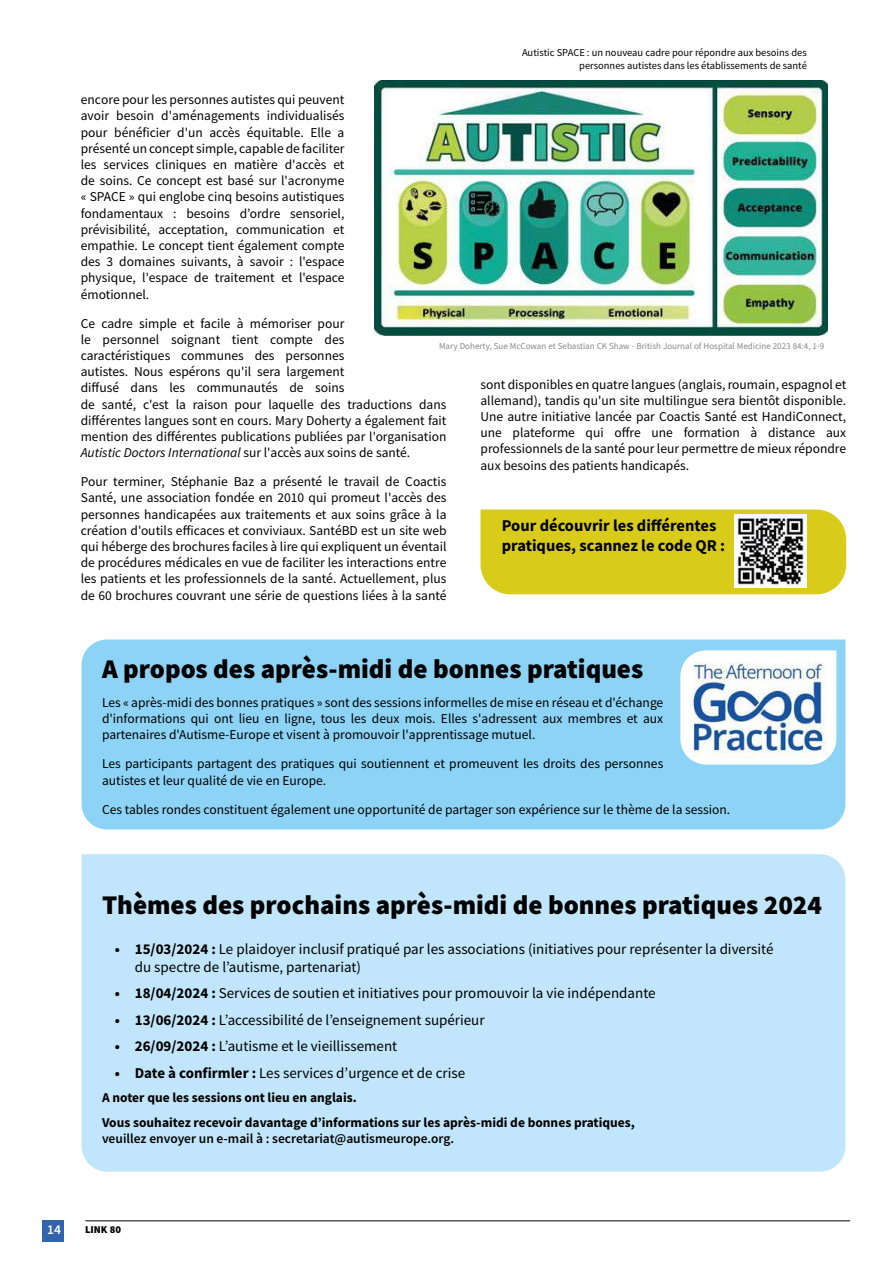
<style>
.page{position:relative;width:893px;height:1263px;background:#fff}
.page>*{position:absolute;margin:0;border:0;box-sizing:border-box;transform-origin:0 0}
.t1{font:900 27px "Source Sans Pro";color:#000}
.t2{font:700 16.5px/19.8px "Source Sans Pro";color:#000}
.t3{font:15px/18px "Source Sans Pro";color:#000}
.t4{font:13.5px/16.2px "Source Sans Pro";color:#000;text-align:justify}
.t5{font:700 13.5px/24.8px "Source Sans Pro";color:#000}
.t6{font:600 13.5px "Source Sans Pro";color:#000}
.t7{font:600 13.5px "Source Sans Pro";color:#fff}
.t8{font:10.5px/12.6px "Source Sans Pro";color:#000;text-align:right}
.t9{font:900 10.5px "Source Sans Pro";color:#000}
.t10{font:9px "Source Sans Pro";color:#878787}
.s1{font-style:italic}
.s2{font-weight:700}
</style>
<div class="page">
<div style="left:42px;top:1220px;width:22px;height:22px;background:#3363ac"></div>
<hr style="left:85px;top:1220px;width:765px;height:1px;background:#000">
<div style="left:480px;top:509px;width:366px;height:85px;background:#d9cb1a"></div>
<div style="left:82px;top:639px;width:763px;height:190px;background:#8dd3f6"></div>
<div style="left:82px;top:854px;width:763px;height:317px;background:#c1e6fb"></div>
<img style="left:374px;top:81px;width:454px;height:254px">
<img style="left:735px;top:515px;width:72px;height:72px">
<img style="left:682px;top:651px;width:154px;height:113px">
<p class="t8" style="left:522px;top:46px;width:286px">Autistic SPACE : un nouveau cadre pour répondre aux besoins des personnes autistes dans les établissements de santé</p>
<p class="t4" style="left:81px;top:92px;width:265px">encore pour les personnes autistes qui peuvent avoir besoin d'aménagements individualisés pour bénéficier d'un accès équitable. Elle a présenté un concept simple, capable de faciliter les services cliniques en matière d'accès et de soins. Ce concept est basé sur l'acronyme « SPACE » qui englobe cinq besoins autistiques fondamentaux : besoins d’ordre sensoriel, prévisibilité, acceptation, communication et empathie. Le concept tient également compte des 3 domaines suivants, à savoir : l'espace physique, l'espace de traitement et l'espace émotionnel.</p>
<p class="t4" style="left:81px;top:315px;width:367px;text-align:left">Ce cadre simple et facile à mémoriser pour<br>le personnel soignant tient compte des<br>caractéristiques communes des personnes<br>autistes. Nous espérons qu'il sera largement<br>diffusé dans les communautés de soins<br>de santé, c'est la raison pour laquelle des traductions dans différentes langues sont en cours. Mary Doherty a également fait mention des différentes publications publiées par l'organisation <span class="s1">Autistic Doctors International</span> sur l'accès aux soins de santé.</p>
<p class="t4" style="left:81px;top:473px;width:367px">Pour terminer, Stéphanie Baz a présenté le travail de Coactis Santé, une association fondée en 2010 qui promeut l'accès des personnes handicapées aux traitements et aux soins grâce à la création d'outils efficaces et conviviaux. SantéBD est un site web qui héberge des brochures faciles à lire qui expliquent un éventail de procédures médicales en vue de faciliter les interactions entre les patients et les professionnels de la santé. Actuellement, plus de 60 brochures couvrant une série de questions liées à la santé</p>
<p class="t10" style="left:439px;top:340px;width:387px">Mary Doherty, Sue McCowan et Sebastian CK Shaw - British Journal of Hospital Medicine 2023 84:4, 1-9</p>
<p class="t4" style="left:480px;top:376px;width:367px">sont disponibles en quatre langues (anglais, roumain, espagnol et allemand), tandis qu'un site multilingue sera bientôt disponible.<br>Une autre initiative lancée par Coactis Santé est HandiConnect, une plateforme qui offre une formation à distance aux professionnels de la santé pour leur permettre de mieux répondre aux besoins des patients handicapés.</p>
<p class="t2" style="left:502px;top:516px;width:225px">Pour découvrir les différentes pratiques, scannez le code QR :</p>
<h1 class="t1" style="left:102px;top:650px;width:543px">A propos des après-midi de bonnes pratiques</h1>
<p class="t4" style="left:102px;top:694px;width:563px">Les « après-midi des bonnes pratiques » sont des sessions informelles de mise en réseau et d'échange d'informations qui ont lieu en ligne, tous les deux mois. Elles s'adressent aux membres et aux partenaires d'Autisme-Europe et visent à promouvoir l'apprentissage mutuel.</p>
<p class="t4" style="left:102px;top:756px;width:563px">Les participants partagent des pratiques qui soutiennent et promeuvent les droits des personnes autistes et leur qualité de vie en Europe.</p>
<p class="t4" style="left:102px;top:801px;width:630px">Ces tables rondes constituent également une opportunité de partager son expérience sur le thème de la session.</p>
<h1 class="t1" style="left:102px;top:887px;width:722px">Thèmes des prochains après-midi de bonnes pratiques 2024</h1>
<p class="t3" style="left:135px;top:939px;width:640px;text-indent:-20px"><span class="s2">• 15/03/2024 :</span> Le plaidoyer inclusif pratiqué par les associations (initiatives pour représenter la diversité du spectre de l’autisme, partenariat)</p>
<p class="t3" style="left:115px;top:984px;width:542px"><span class="s2">• 18/04/2024 :</span> Services de soutien et initiatives pour promouvoir la vie indépendante</p>
<p class="t3" style="left:115px;top:1010px;width:371px"><span class="s2">• 13/06/2024 :</span> L’accessibilité de l’enseignement supérieur</p>
<p class="t3" style="left:115px;top:1037px;width:284px"><span class="s2">• 26/09/2024 :</span> L’autisme et le vieillissement</p>
<p class="t3" style="left:115px;top:1063px;width:352px"><span class="s2">• Date à confirmler :</span> Les services d’urgence et de crise</p>
<p class="t5" style="left:102px;top:1085px;width:534px">A noter que les sessions ont lieu en anglais.<br>Vous souhaitez recevoir davantage d’informations sur les après-midi de bonnes pratiques,</p>
<p class="t6" style="left:102px;top:1130px;width:354px">veuillez envoyer un e-mail à : secretariat@autismeurope.org.</p>
<p class="t7" style="left:47px;top:1221px;width:15px">14</p>
<p class="t9" style="left:85px;top:1222px;width:37px">LINK 80</p>
</div>
